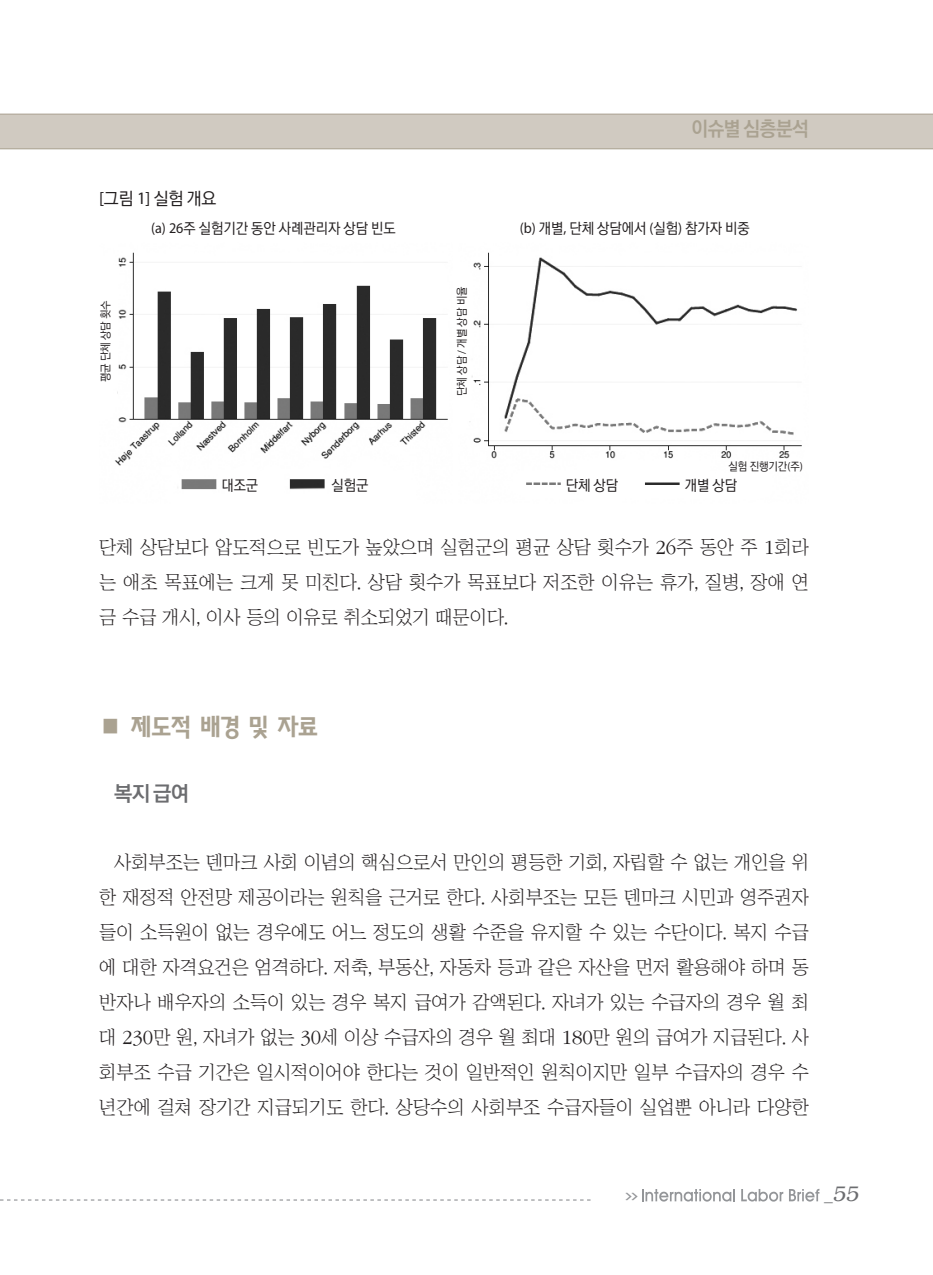
<style>
.page{position:relative;width:933px;height:1275px;background:#fff}
.page>*{position:absolute;margin:0;border:0;box-sizing:border-box;transform-origin:0 0}
.서론{font:24.5px "KBI Zfor SM Esgo H";letter-spacing:-.035em;color:#aaa291}
.중제목{font:700 21px "Ko Pub Dotum";color:#6c6d70}
.t1{font:italic 300 21px "Bookman";color:#6c6d70}
.t2{font:700 20.12px "Ko Pub Dotum";letter-spacing:-.025em;color:#aaa291;scale:.95 1}
.본문{font:18.9px/35px "Chosunilbo NM";color:#231f20;text-align:justify}
.표_제목{font:500 17.5px "Ko Pub Dotum";color:#231f20}
.표_본문{font:500 14.88px "Ko Pub Dotum";color:#231f20;scale:.95 1}
.표_본문-2{font:500 11.38px "Ko Pub Dotum";color:#231f20;scale:.95 1}
.t3{font:700 7.88px "Ko Pub Dotum";color:#939598;scale:2 1}
.s1{font-family:"Myriad Pro";font-weight:400}
.s2{font-family:"ITC Garamond Std";font-weight:300;font-size:20.82px}
.s3{font-family:"Helvetica";font-weight:400;font-style:normal;font-size:17.5px}
</style>
<div class="page">
<div style="left:0;top:114px;width:933px;height:35px;background:#d0cac1"></div>
<hr style="left:0;top:114px;width:933px;height:1px;background:#aaa291">
<hr style="left:0;top:148px;width:933px;height:1px;background:#aaa291">
<svg style="left:0;top:1199px;width:590px;height:1px"></svg>
<svg style="left:642px;top:1189px;width:93px;height:13px"></svg>
<svg style="left:741px;top:1189px;width:42px;height:13px"></svg>
<svg style="left:789px;top:1189px;width:30px;height:12px"></svg>
<img style="left:115px;top:252px;width:333px;height:238px">
<img style="left:469px;top:252px;width:333px;height:233px">
<p class="t2" style="left:691px;top:119px;width:125px">이슈별 심층분석</p>
<p class="표_제목" style="left:99px;top:189px;width:119px"><span class="s1">[</span>그림 <span class="s1">1]</span> 실험 개요</p>
<p class="표_본문" style="left:151px;top:221px;width:259px"><span class="s1">(a) 26</span>주 실험기간 동안 사례관리자 상담 빈도</p>
<p class="표_본문" style="left:520px;top:221px;width:243px"><span class="s1">(b)</span> 개별<span class="s1">,</span> 단체 상담에서 <span class="s1">(</span>실험<span class="s1">)</span> 참가자 비중</p>
<p class="표_본문-2" style="left:100px;top:382px;width:88px;rotate:-90deg">평균 단체 상담 횟수</p>
<p class="표_본문-2" style="left:456px;top:396px;width:117px;rotate:-90deg">단체 상담 <span class="s1">/</span> 개별 상담 비율</p>
<p class="표_본문-2" style="left:728px;top:461px;width:80px">실험 진행기간<span class="s1">(</span>주<span class="s1">)</span></p>
<p class="표_본문" style="left:221px;top:478px;width:40px">대조군</p>
<p class="표_본문" style="left:331px;top:478px;width:40px">실험군</p>
<p class="표_본문" style="left:566px;top:478px;width:57px">단체 상담</p>
<p class="표_본문" style="left:685px;top:478px;width:57px">개별 상담</p>
<p class="본문" style="left:99px;top:529px;width:711px">단체 상담보다 압도적으로 빈도가 높았으며 실험군의 평균 상담 횟수가 <span class="s2">26</span>주 동안 주 <span class="s2">1</span>회라 는 애초 목표에는 크게 못 미친다. 상담 횟수가 목표보다 저조한 이유는 휴가, 질병, 장애 연 금 수급 개시, 이사 등의 이유로 취소되었기 때문이다.</p>
<p class="서론" style="left:99px;top:712px;width:220px">■ 제도적 배경 및 자료</p>
<p class="중제목" style="left:114px;top:783px;width:77px">복지 급여</p>
<p class="본문" style="left:99px;top:844px;width:711px;text-indent:15px">사회부조는 덴마크 사회 이념의 핵심으로서 만인의 평등한 기회, 자립할 수 없는 개인을 위 한 재정적 안전망 제공이라는 원칙을 근거로 한다. 사회부조는 모든 덴마크 시민과 영주권자 들이 소득원이 없는 경우에도 어느 정도의 생활 수준을 유지할 수 있는 수단이다. 복지 수급 에 대한 자격요건은 엄격하다. 저축, 부동산, 자동차 등과 같은 자산을 먼저 활용해야 하며 동 반자나 배우자의 소득이 있는 경우 복지 급여가 감액된다. 자녀가 있는 수급자의 경우 월 최 대 <span class="s2">230</span>만 원, 자녀가 없는 <span class="s2">30</span>세 이상 수급자의 경우 월 최대 <span class="s2">180</span>만 원의 급여가 지급된다. 사 회부조 수급 기간은 일시적이어야 한다는 것이 일반적인 원칙이지만 일부 수급자의 경우 수 년간에 걸쳐 장기간 지급되기도 한다. 상당수의 사회부조 수급자들이 실업뿐 아니라 다양한</p>
<p class="t3" style="left:625px;top:1192px;width:8px">&gt;&gt;</p>
<p class="t1" style="left:824px;top:1182px;width:36px"><span class="s3">_</span>55</p>
</div>
